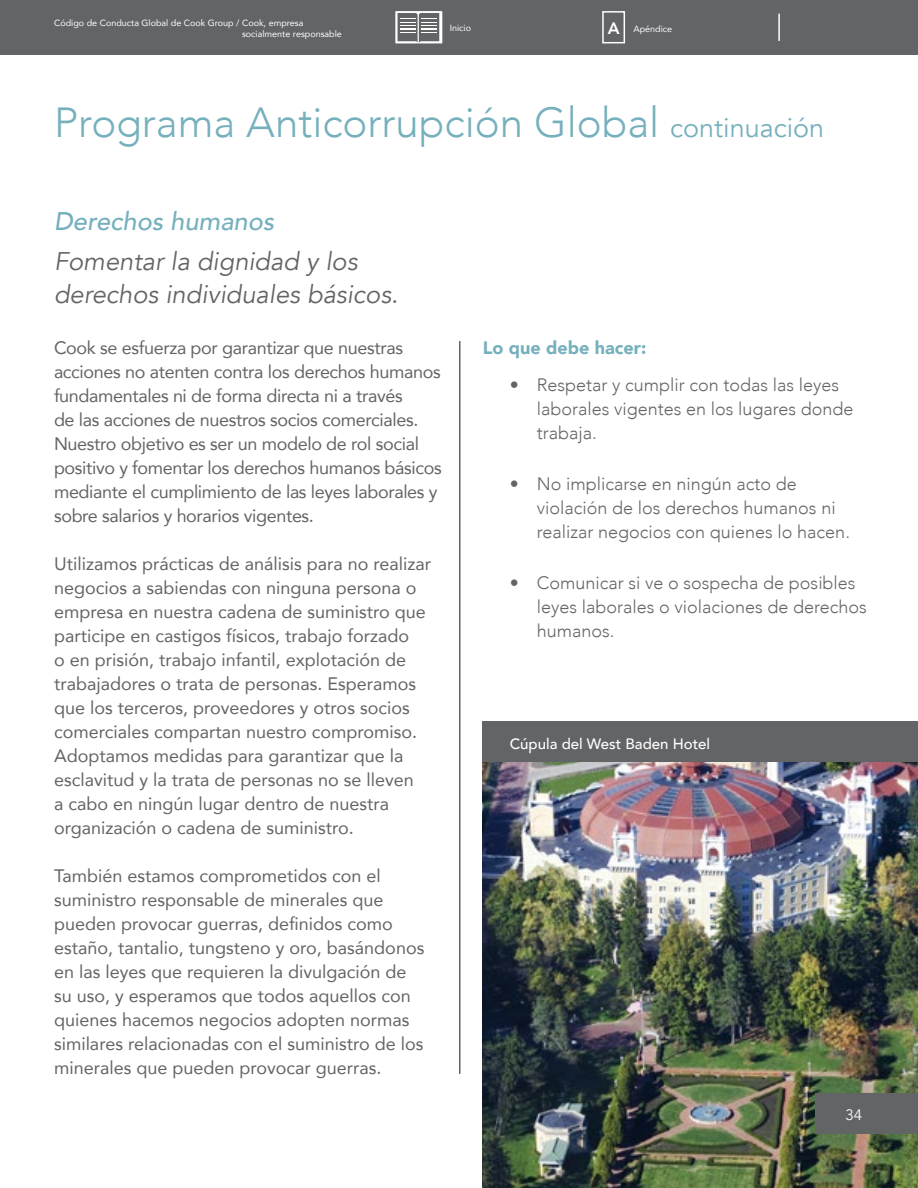
<style>
.page{position:relative;width:918px;height:1188px;background:#fff}
.page>*{position:absolute;margin:0;border:0;box-sizing:border-box;transform-origin:0 0}
.t1{font:300 42px "Avenir";color:#76b0bd}
.t2{font:italic 25.5px/33px "Avenir";color:#636466}
.t3{font:italic 500 25.5px "Avenir";color:#76b0bd}
.t4{font:18px/24px "Avenir";color:#636466}
.t5{font:18px/24px "Avenir";letter-spacing:-.02em;color:#636466}
.t6{font:300 18px/24px "Avenir";color:#636466}
.t7{font:900 18px "Avenir";color:#76b0bd}
.t8{font:500 15px "Avenir";color:#fff}
.t9{font:15px "Avenir";color:#fff}
.t10{font:9px/10.8px "Avenir";color:#fff}
.s1{font-weight:800;font-size:16.5px}
.s2{font-weight:400;font-size:27px}
</style>
<div class="page">
<hr style="left:459px;top:341px;width:1px;height:733px;background:#636466">
<img style="left:483px;top:762px;width:435px;height:426px">
<div style="left:483px;top:722px;width:435px;height:40px;background:#636466"></div>
<div style="left:0;top:0;width:918px;height:55px;background:#636466"></div>
<div style="left:815px;top:1094px;width:103px;height:40px;background:#636466"></div>
<hr style="left:778px;top:14px;width:2px;height:27px;background:#fff">
<svg style="left:395px;top:11px;width:47px;height:32px"></svg>
<div style="left:602px;top:11px;width:23px;height:32px;background:#636466;border:2px solid #fff"></div>
<p class="t10" style="left:242px;top:18px;width:101px;text-indent:-188px">Código de Conducta Global de Cook Group / Cook, empresa socialmente responsable</p>
<p class="t10" style="left:450px;top:23px;width:23px">Inicio</p>
<p class="t10" style="left:608px;top:23px;width:66px"><span class="s1">A</span> Apéndice</p>
<h1 class="t1" style="left:54px;top:97px;width:772px">Programa Anticorrupción Global <span class="s2">continuación</span></h1>
<h2 class="t3" style="left:54px;top:206px;width:222px">Derechos humanos</h2>
<h2 class="t2" style="left:54px;top:245px;width:346px">Fomentar la dignidad y los derechos individuales básicos.</h2>
<p class="t5" style="left:54px;top:335px;width:389px">Cook se esfuerza por garantizar que nuestras acciones no atenten contra los derechos humanos fundamentales ni de forma directa ni a través<br>de las acciones de nuestros socios comerciales.<br>Nuestro objetivo es ser un modelo de rol social positivo y fomentar los derechos humanos básicos mediante el cumplimiento de las leyes laborales y sobre salarios y horarios vigentes.</p>
<p class="t4" style="left:54px;top:551px;width:379px">Utilizamos prácticas de análisis para no realizar negocios a sabiendas con ninguna persona o empresa en nuestra cadena de suministro que participe en castigos físicos, trabajo forzado<br>o en prisión, trabajo infantil, explotación de trabajadores o trata de personas. Esperamos que los terceros, proveedores y otros socios comerciales compartan nuestro compromiso.<br>Adoptamos medidas para garantizar que la esclavitud y la trata de personas no se lleven<br>a cabo en ningún lugar dentro de nuestra organización o cadena de suministro.</p>
<p class="t4" style="left:54px;top:863px;width:372px">También estamos comprometidos con el suministro responsable de minerales que pueden provocar guerras, definidos como estaño, tantalio, tungsteno y oro, basándonos en las leyes que requieren la divulgación de su uso, y esperamos que todos aquellos con quienes hacemos negocios adopten normas similares relacionadas con el suministro de los minerales que pueden provocar guerras.</p>
<p class="t7" style="left:483px;top:332px;width:165px">Lo que debe hacer:</p>
<p class="t6" style="left:537px;top:373px;width:318px;text-indent:-27px">• Respetar y cumplir con todas las leyes laborales vigentes en los lugares donde trabaja.</p>
<p class="t6" style="left:537px;top:472px;width:315px;text-indent:-27px">• No implicarse en ningún acto de violación de los derechos humanos ni realizar negocios con quienes lo hacen.</p>
<p class="t6" style="left:537px;top:571px;width:332px;text-indent:-27px">• Comunicar si ve o sospecha de posibles leyes laborales o violaciones de derechos humanos.</p>
<p class="t8" style="left:510px;top:731px;width:202px">Cúpula del West Baden Hotel</p>
<p class="t9" style="left:845px;top:1105px;width:18px">34</p>
</div>
